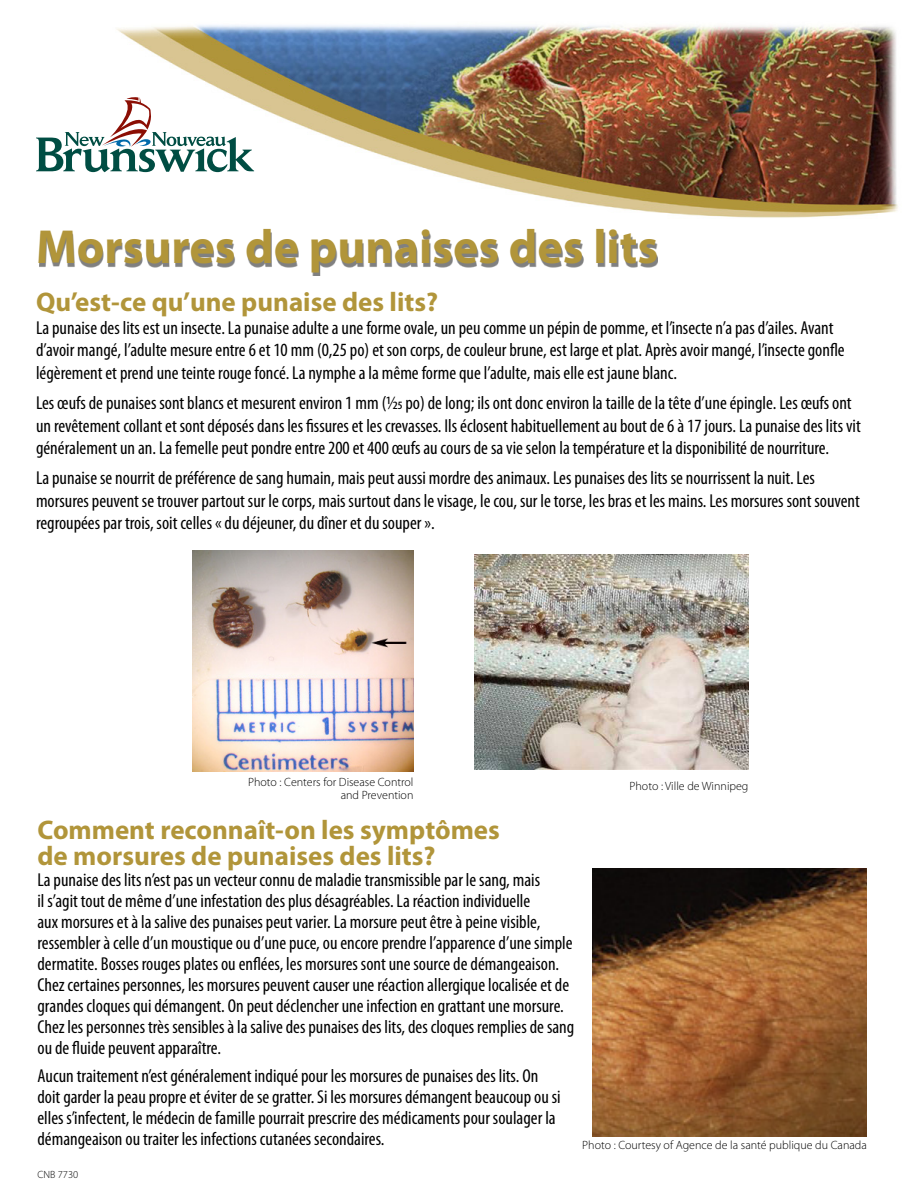
<style>
.page{position:relative;width:918px;height:1188px;background:#fff}
.page>*{position:absolute;margin:0;border:0;box-sizing:border-box;transform-origin:0 0}
.t1{font:700 48px "Myriad Pro";color:#b1953a}
.t2{font:700 27px/25.5px "Myriad Pro";color:#b1953a}
.t3{font:condensed 18.75px/21px "Myriad Pro";color:#000}
.t4{font:300 12px/13.5px "Myriad Pro";color:#000;text-align:right}
.t5{font:300 10.5px "Myriad Pro";color:#000}
</style>
<div class="page">
<img style="left:92px;top:25px;width:806px;height:193px">
<svg style="left:36px;top:96px;width:218px;height:76px"></svg>
<div style="left:39px;top:232px;width:619px;height:44px;background:#000;opacity:.5"></div>
<img style="left:592px;top:869px;width:275px;height:267px">
<img style="left:474px;top:555px;width:274px;height:215px">
<img style="left:192px;top:550px;width:221px;height:222px">
<p class="t1" style="left:36px;top:216px;width:624px">Morsures de punaises des lits</p>
<p class="t2" style="left:36px;top:289px;width:404px">Qu’est-ce qu’une punaise des lits?</p>
<p class="t3" style="left:36px;top:316px;width:810px;line-height:22.5px">La punaise des lits est un insecte. La punaise adulte a une forme ovale, un peu comme un pépin de pomme, et l’insecte n’a pas d’ailes. Avant d’avoir mangé, l’adulte mesure entre 6 et 10 mm (0,25 po) et son corps, de couleur brune, est large et plat. Après avoir mangé, l’insecte gonfle légèrement et prend une teinte rouge foncé. La nymphe a la même forme que l’adulte, mais elle est jaune blanc.</p>
<p class="t3" style="left:36px;top:392px;width:826px;line-height:22.5px">Les œufs de punaises sont blancs et mesurent environ 1 mm (1/25 po) de long; ils ont donc environ la taille de la tête d’une épingle. Les œufs ont un revêtement collant et sont déposés dans les fissures et les crevasses. Ils éclosent habituellement au bout de 6 à 17 jours. La punaise des lits vit généralement un an. La femelle peut pondre entre 200 et 400 œufs au cours de sa vie selon la température et la disponibilité de nourriture.</p>
<p class="t3" style="left:36px;top:467px;width:825px;line-height:22.5px">La punaise se nourrit de préférence de sang humain, mais peut aussi mordre des animaux. Les punaises des lits se nourrissent la nuit. Les morsures peuvent se trouver partout sur le corps, mais surtout dans le visage, le cou, sur le torse, les bras et les mains. Les morsures sont souvent regroupées par trois, soit celles « du déjeuner, du dîner et du souper ».</p>
<p class="t4" style="left:248px;top:775px;width:167px">Photo : Centers for Disease Control and Prevention</p>
<p class="t2" style="left:38px;top:816px;width:464px">Comment reconnaît-on les symptômes de morsures de punaises des lits?</p>
<p class="t3" style="left:38px;top:869px;width:538px">La punaise des lits n’est pas un vecteur connu de maladie transmissible par le sang, mais<br>il s’agit tout de même d’une infestation des plus désagréables. La réaction individuelle<br>aux morsures et à la salive des punaises peut varier. La morsure peut être à peine visible, ressembler à celle d’un moustique ou d’une puce, ou encore prendre l’apparence d’une simple dermatite. Bosses rouges plates ou enflées, les morsures sont une source de démangeaison.<br>Chez certaines personnes, les morsures peuvent causer une réaction allergique localisée et de grandes cloques qui démangent. On peut déclencher une infection en grattant une morsure.<br>Chez les personnes très sensibles à la salive des punaises des lits, des cloques remplies de sang ou de fluide peuvent apparaître.</p>
<p class="t3" style="left:38px;top:1065px;width:525px">Aucun traitement n’est généralement indiqué pour les morsures de punaises des lits. On doit garder la peau propre et éviter de se gratter. Si les morsures démangent beaucoup ou si elles s’infectent, le médecin de famille pourrait prescrire des médicaments pour soulager la démangeaison ou traiter les infections cutanées secondaires.</p>
<p class="t5" style="left:38px;top:1168px;width:42px">CNB 7730</p>
<p class="t4" style="left:630px;top:779px;width:120px">Photo : Ville de Winnipeg</p>
<p class="t4" style="left:582px;top:1139px;width:286px">Photo : Courtesy of Agence de la santé publique du Canada</p>
</div>
